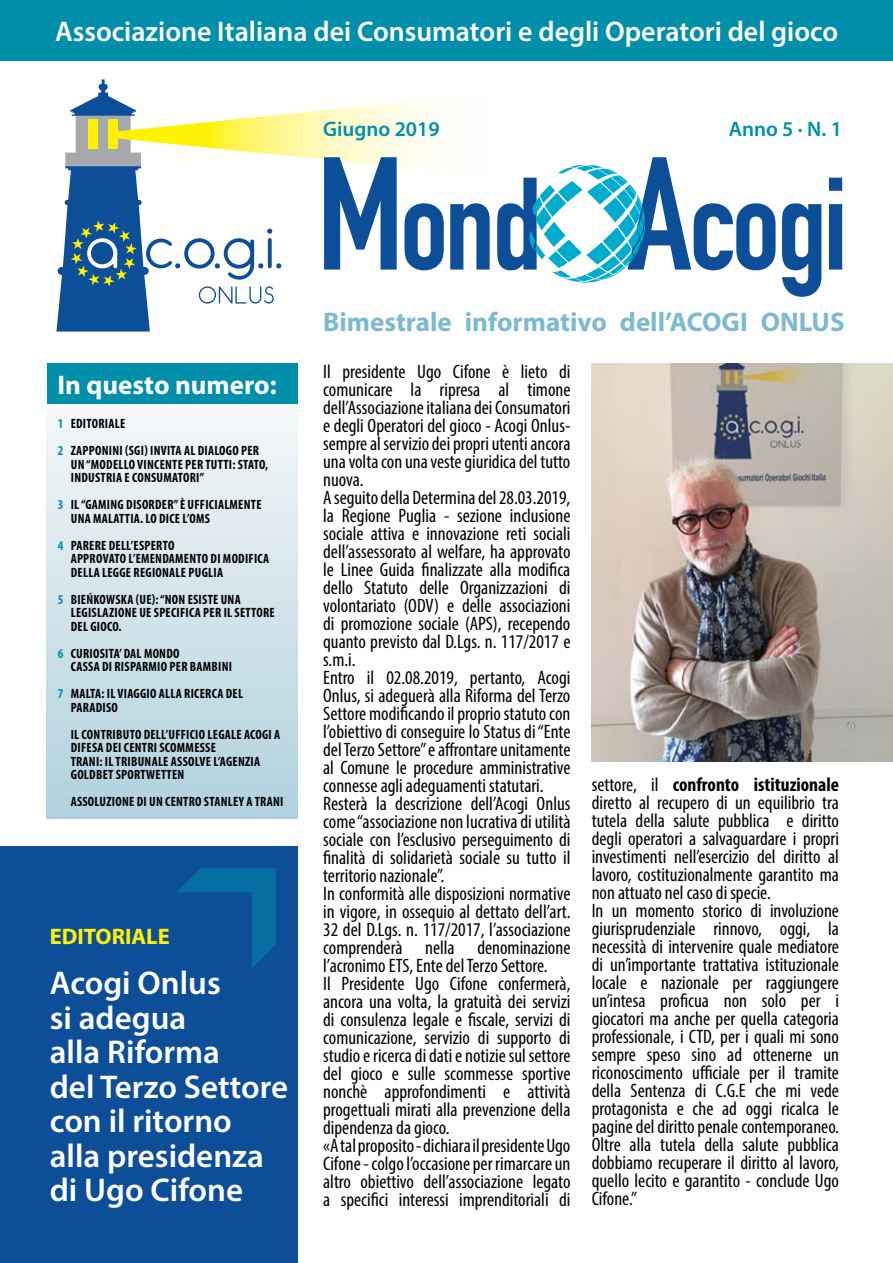
<style>
.page{position:relative;width:893px;height:1263px;background:#fff}
.page>*{position:absolute;margin:0;border:0;box-sizing:border-box;transform-origin:0 0}
.t1{font:600 33px/34.5px "Myriad Pro";color:#fff}
.t2{font:600 28.5px "Myriad Pro";color:#fff}
.t3{font:700 27px "Myriad Pro";color:#7dbacd}
.t4{font:700 27px "Myriad Pro";color:#fff}
.t5{font:700 22.5px "Myriad Pro";color:#fff200}
.t6{font:600 21px "Myriad Pro";color:#008fab}
.t7{font:condensed 19.5px/18px "Myriad Pro";color:#000}
.t8{font:700 condensed 13.5px/13.5px "Myriad Pro";letter-spacing:.02em;color:#000}
.s1{color:#008fab}
.s2{font-weight:700}
</style>
<div class="page">
<img style="left:592px;top:363px;width:301px;height:398px">
<svg style="left:782px;top:203px;width:39px;height:94px"></svg>
<svg style="left:829px;top:178px;width:13px;height:92px"></svg>
<svg style="left:56px;top:79px;width:720px;height:253px"></svg>
<div style="left:0;top:847px;width:297px;height:416px;background:#0d4e98"></div>
<div style="left:0;top:0;width:893px;height:61px;background:#008fab"></div>
<svg style="left:177px;top:868px;width:99px;height:100px"></svg>
<div style="left:47px;top:363px;width:250px;height:455px;background:linear-gradient(to bottom,#fcfbfb,#b0d1de)"></div>
<div style="left:47px;top:363px;width:250px;height:41px;background:#008fab"></div>
<h2 class="t2" style="left:55px;top:13px;width:784px">Associazione Italiana dei Consumatori e degli Operatori del gioco</h2>
<p class="t6" style="left:323px;top:115px;width:118px">Giugno 2019</p>
<p class="t6" style="left:729px;top:115px;width:115px">Anno 5 · N. 1</p>
<h3 class="t3" style="left:323px;top:304px;width:523px">Bimestrale informativo dell’ACOGI ONLUS</h3>
<h3 class="t4" style="left:57px;top:367px;width:221px">In questo numero:</h3>
<p class="t7" style="left:323px;top:362px;width:249px">Il presidente Ugo Cifone è lieto di comunicare la ripresa al timone dell’Associazione italiana dei Consumatori e degli Operatori del gioco - Acogi Onlus&shy;sempre al servizio dei propri utenti ancora una volta con una veste giuridica del tutto nuova.<br>A seguito della Determina del 28.03.2019, la Regione Puglia - sezione inclusione sociale attiva e innovazione reti sociali dell’assessorato al welfare, ha approvato le Linee Guida finalizzate alla modifica dello Statuto delle Organizzazioni di volontariato (ODV) e delle associazioni di promozione sociale (APS), recependo quanto previsto dal D.Lgs. n. 117/2017 e s.m.i.<br>Entro il 02.08.2019, pertanto, Acogi Onlus, si adeguerà alla Riforma del Terzo Settore modificando il proprio statuto con l’obiettivo di conseguire lo Status di “Ente del Terzo Settore” e affrontare unitamente al Comune le procedure amministrative connesse agli adeguamenti statutari.<br>Resterà la descrizione dell’Acogi Onlus come “associazione non lucrativa di utilità sociale con l’esclusivo perseguimento di finalità di solidarietà sociale su tutto il territorio nazionale”.<br>In conformità alle disposizioni normative in vigore, in ossequio al dettato dell’art.<br>32 del D.Lgs. n. 117/2017, l’associazione comprenderà nella denominazione l’acronimo ETS, Ente del Terzo Settore.<br>Il Presidente Ugo Cifone confermerà, ancora una volta, la gratuità dei servizi di consulenza legale e fiscale, servizi di comunicazione, servizio di supporto di studio e ricerca di dati e notizie sul settore del gioco e sulle scommesse sportive nonchè approfondimenti e attività progettuali mirati alla prevenzione della dipendenza da gioco.<br>«A tal proposito - dichiara il presidente Ugo Cifone - colgo l’occasione per rimarcare un altro obiettivo dell’associazione legato a specifici interessi imprenditoriali di</p>
<p class="t8" style="left:58px;top:410px;width:203px;line-height:27px"><span class="s1">1</span> EDITORIALE<br><span class="s1">2</span> ZAPPONINI (SGI) INVITA AL DIALOGO PER</p>
<p class="t8" style="left:71px;top:457px;width:199px">UN “MODELLO VINCENTE PER TUTTI: STATO,<br>INDUSTRIA E CONSUMATORI”</p>
<p class="t8" style="left:71px;top:498px;width:192px;text-indent:-13px"><span class="s1">3</span> IL “GAMING DISORDER” È UFFICIALMENTE<br>UNA MALATTIA. LO DICE L’OMS</p>
<p class="t8" style="left:71px;top:538px;width:200px;text-indent:-13px"><span class="s1">4</span> PARERE DELL’ESPERTO<br>APPROVATO L’EMENDAMENTO DI MODIFICA<br>DELLA LEGGE REGIONALE PUGLIA</p>
<p class="t8" style="left:71px;top:592px;width:205px;text-indent:-13px"><span class="s1">5</span> BIEŃKOWSKA (UE): “NON ESISTE UNA<br>LEGISLAZIONE UE SPECIFICA PER IL SETTORE<br>DEL GIOCO.</p>
<p class="t8" style="left:71px;top:646px;width:163px;text-indent:-13px"><span class="s1">6</span> CURIOSITA’ DAL MONDO<br>CASSA DI RISPARMIO PER BAMBINI</p>
<p class="t8" style="left:71px;top:687px;width:174px;text-indent:-13px"><span class="s1">7</span> MALTA: IL VIAGGIO ALLA RICERCA DEL<br>PARADISO</p>
<p class="t8" style="left:71px;top:727px;width:211px">IL CONTRIBUTO DELL’UFFICIO LEGALE ACOGI A<br>DIFESA DEI CENTRI SCOMMESSE<br>TRANI: IL TRIBUNALE ASSOLVE L’AGENZIA<br>GOLDBET SPORTWETTEN</p>
<p class="t8" style="left:71px;top:795px;width:214px">ASSOLUZIONE DI UN CENTRO STANLEY A TRANI</p>
<p class="t5" style="left:50px;top:922px;width:121px">EDITORIALE</p>
<h1 class="t1" style="left:50px;top:965px;width:240px">Acogi Onlus<br>si adegua<br>alla Riforma<br>del Terzo Settore con il ritorno alla presidenza di Ugo Cifone</h1>
<p class="t7" style="left:592px;top:775px;width:249px">settore, il <span class="s2">confronto istituzionale </span>diretto al recupero di un equilibrio tra tutela della salute pubblica e diritto degli operatori a salvaguardare i propri investimenti nell’esercizio del diritto al lavoro, costituzionalmente garantito ma non attuato nel caso di specie.<br>In un momento storico di involuzione giurisprudenziale rinnovo, oggi, la necessità di intervenire quale mediatore di un’importante trattativa istituzionale locale e nazionale per raggiungere un’intesa proficua non solo per i giocatori ma anche per quella categoria professionale, i CTD, per i quali mi sono sempre speso sino ad ottenerne un riconoscimento ufficiale per il tramite della Sentenza di C.G.E che mi vede protagonista e che ad oggi ricalca le pagine del diritto penale contemporaneo.<br>Oltre alla tutela della salute pubblica dobbiamo recuperare il diritto al lavoro, quello lecito e garantito - conclude Ugo Cifone.”</p>
</div>
